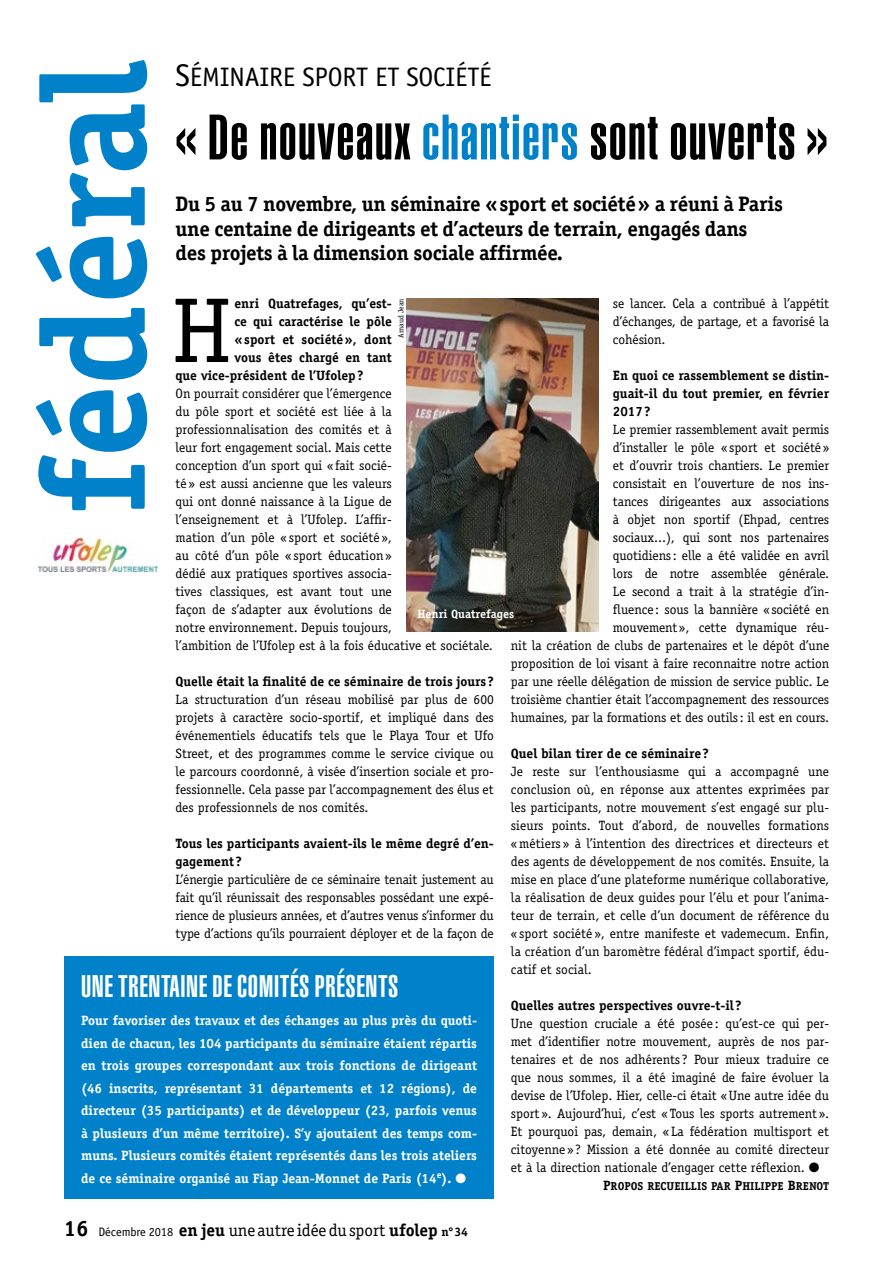
<style>
.page{position:relative;width:893px;height:1263px;background:#fff}
.page>*{position:absolute;margin:0;border:0;box-sizing:border-box;transform-origin:0 0}
.t1{font:700 147px "Officina Serif";letter-spacing:-.005em;color:#0081c9}
.t2{font:92.4px "Officina Serif";color:#000}
.t3{font:900 extra-condensed 63px "Helvetica";letter-spacing:.025em;color:#000}
.t4{font:900 extra-condensed 30.75px "Helvetica";letter-spacing:.02em;color:#fff}
.t5{font:26.85px "Officina Sans Book SC850";letter-spacing:-.005em;color:#000}
.t6{font:700 21px/24.8px "Officina Serif";letter-spacing:-.015em;color:#000}
.t7{font:17.25px "Officina Serif";letter-spacing:-.005em;color:#000}
.t8{font:13.5px/18px "Officina Serif";letter-spacing:-.005em;color:#000;text-align:justify}
.t9{font:700 13.5px/22.5px "Officina Serif";color:#fff;text-align:justify}
.t10{font:700 13.5px/18px "Officina Serif";color:#000;text-align:justify}
.t11{font:700 12px "Officina Serif";color:#fff}
.t12{font:11.55px "Officina Serif Bold SC850";color:#000}
.t13{font:7.5px "Officina Serif";color:#000}
.s1{font-size:31.5px}
.s2{color:#0081c9}
.s3{font-size:13.5px}
.s4{font-weight:700;font-size:22.2px}
.s5{font-family:"Officina Sans";font-size:12.3px}
.s6{font-weight:700}
.s7{font-weight:700;font-size:12.3px}
</style>
<div class="page">
<div style="left:64px;top:956px;width:430px;height:242px;background:#0081c9"></div>
<img style="left:39px;top:538px;width:118px;height:33px">
<img style="left:407px;top:298px;width:191px;height:334px">
<h1 class="t1" style="left:3px;top:515px;width:456px;rotate:-90deg">fédéral</h1>
<h3 class="t5" style="left:176px;top:61px;width:317px"><span class="s1">S</span>ÉMINAIRE SPORT ET SOCIÉTÉ</h3>
<h3 class="t3" style="left:176px;top:101px;width:653px">« De nouveaux <span class="s2">chantiers</span> sont ouverts »</h3>
<h3 class="t6" style="left:176px;top:191px;width:609px">Du 5 au 7 novembre, un séminaire «sport et société» a réuni à Paris une centaine de dirigeants et d’acteurs de terrain, engagés dans des projets à la dimension sociale affirmée.</h3>
<h2 class="t2" style="left:172px;top:277px;width:61px">H</h2>
<p class="t10" style="left:235px;top:294px;width:159px">enri Quatrefages, qu’est-</p>
<p class="t8" style="left:613px;top:294px;width:218px">se lancer. Cela a contribué à l’appétit d’échanges, de partage, et a favorisé la cohésion.</p>
<p class="t10" style="left:613px;top:366px;width:218px">En quoi ce rassemblement se distin&shy;guait-il du tout premier, en février 2017?</p>
<p class="t8" style="left:511px;top:420px;width:320px;text-align:right">Le premier rassemblement avait permis<br>d’installer le pôle «sport et société»<br>et d’ouvrir trois chantiers. Le premier<br>consistait en l’ouverture de nos ins-<br>tances dirigeantes aux associations<br>à objet non sportif (Ehpad, centres<br>sociaux...), qui sont nos partenaires<br>quotidiens: elle a été validée en avril<br>lors de notre assemblée générale.<br>Le second a trait à la stratégie d’in-<br>fluence: sous la bannière «société en<br>mouvement», cette dynamique réu-<br>nit la création de clubs de partenaires et le dépôt d’une proposition de loi visant à faire reconnaitre notre action par une réelle délégation de mission de service public. Le troisième chantier était l’accompagnement des ressources humaines, par la formations et des outils: il est en cours.</p>
<p class="t10" style="left:511px;top:744px;width:199px">Quel bilan tirer de ce séminaire?</p>
<p class="t8" style="left:511px;top:762px;width:320px">Je reste sur l’enthousiasme qui a accompagné une conclusion où, en réponse aux attentes exprimées par les participants, notre mouvement s’est engagé sur plu&shy;sieurs points. Tout d’abord, de nouvelles formations «métiers » à l’intention des directrices et directeurs et des agents de développement de nos comités. Ensuite, la mise en place d’une plateforme numérique collaborative, la réalisation de deux guides pour l’élu et pour l’anima&shy;teur de terrain, et celle d’un document de référence du « sport société », entre manifeste et vademecum. Enfin, la création d’un baromètre fédéral d’impact sportif, édu&shy;catif et social.</p>
<p class="t10" style="left:511px;top:996px;width:232px">Quelles autres perspectives ouvre-t-il ?</p>
<p class="t8" style="left:511px;top:1014px;width:320px">Une question cruciale a été posée : qu’est-ce qui per&shy;met d’identifier notre mouvement, auprès de nos par&shy;tenaires et de nos adhérents ? Pour mieux traduire ce que nous sommes, il a été imaginé de faire évoluer la devise de l’Ufolep. Hier, celle-ci était «Une autre idée du sport ». Aujourd’hui, c’est « Tous les sports autrement ».<br>Et pourquoi pas, demain, « La fédération multisport et citoyenne » ? Mission a été donnée au comité directeur et à la direction nationale d’engager cette réflexion. ●</p>
<p class="t12" style="left:603px;top:1179px;width:228px"><span class="s3">P</span>ROPOS RECUEILLIS PAR <span class="s3">P</span>HILIPPE <span class="s3">B</span>RENOT</p>
<p class="t13" style="left:396px;top:338px;width:41px;rotate:-90deg">Arnaud Jean</p>
<p class="t10" style="left:235px;top:312px;width:159px">ce qui caractérise le pôle</p>
<p class="t10" style="left:235px;top:330px;width:159px">«sport et société», dont</p>
<p class="t10" style="left:235px;top:348px;width:159px">vous êtes chargé en tant</p>
<p class="t10" style="left:176px;top:366px;width:189px">que vice-président de l’Ufolep?</p>
<p class="t8" style="left:176px;top:384px;width:319px;text-align:left">On pourrait considérer que l’émergence<br>du pôle sport et société est liée à la professionnalisation des comités et à<br>leur fort engagement social. Mais cette<br>conception d’un sport qui « fait socié-<br>té » est aussi ancienne que les valeurs<br>qui ont donné naissance à la Ligue de<br>l’enseignement et à l’Ufolep. L’affir-<br>mation d’un pôle « sport et société »,<br>au côté d’un pôle « sport éducation»<br>dédié aux pratiques sportives associa-<br>tives classiques, est avant tout une<br>façon de s’adapter aux évolutions de<br>notre environnement. Depuis toujours,<br>l’ambition de l’Ufolep est à la fois éducative et sociétale.</p>
<p class="t10" style="left:176px;top:672px;width:320px">Quelle était la finalité de ce séminaire de trois jours ?</p>
<p class="t8" style="left:176px;top:690px;width:320px">La structuration d’un réseau mobilisé par plus de 600 projets à caractère socio-sportif, et impliqué dans des événementiels éducatifs tels que le Playa Tour et Ufo Street, et des programmes comme le service civique ou le parcours coordonné, à visée d’insertion sociale et pro&shy;fessionnelle. Cela passe par l’accompagnement des élus et des professionnels de nos comités.</p>
<p class="t10" style="left:176px;top:834px;width:320px">Tous les participants avaient-ils le même degré d’en&shy;gagement ?</p>
<p class="t8" style="left:176px;top:870px;width:320px">L’énergie particulière de ce séminaire tenait justement au fait qu’il réunissait des responsables possédant une expé&shy;rience de plusieurs années, et d’autres venus s’informer du type d’actions qu’ils pourraient déployer et de la façon de</p>
<p class="t11" style="left:417px;top:607px;width:98px">Henri Quatrefages</p>
<h3 class="t4" style="left:81px;top:969px;width:319px">UNE TRENTAINE DE COMITÉS PRÉSENTS</h3>
<p class="t9" style="left:81px;top:1009px;width:397px">Pour favoriser des travaux et des échanges au plus près du quoti&shy;dien de chacun, les 104 participants du séminaire étaient répartis en trois groupes correspondant aux trois fonctions de dirigeant (46 inscrits, représentant 31 départements et 12 régions), de directeur (35 participants) et de développeur (23, parfois venus à plusieurs d’un même territoire). S’y ajoutaient des temps com&shy;muns. Plusieurs comités étaient représentés dans les trois ateliers de ce séminaire organisé au Fiap Jean-Monnet de Paris (14<sup>e</sup>). ●</p>
<p class="t7" style="left:64px;top:1220px;width:406px"><span class="s4">16</span> <span class="s5">Décembre 2018</span> <span class="s6">en jeu</span> une autre idée du sport <span class="s6">ufolep</span> <span class="s7">n°34</span></p>
</div>
